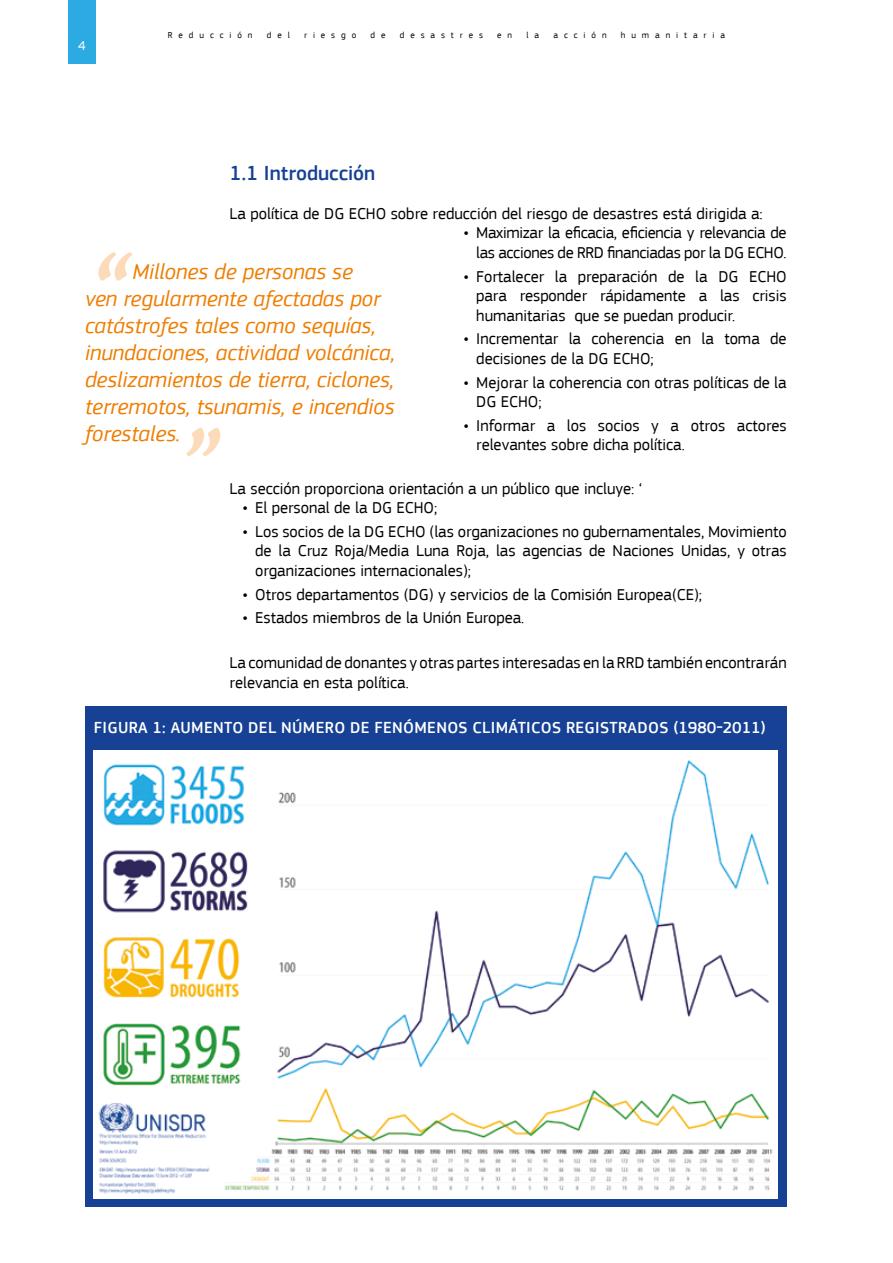
<style>
.page{position:relative;width:893px;height:1263px;background:#fff}
.page>*{position:absolute;margin:0;border:0;box-sizing:border-box;transform-origin:0 0}
.t1{font:italic 127.5px "EC Square Sans Pro";color:#fddbba}
.t2{font:italic 22.5px/27px "EC Square Sans Pro";color:#ef7d00}
.t3{font:500 21px "EC Square Sans Pro";color:#164194}
.t4{font:16.5px/19.5px "EC Square Sans Pro";color:#000}
.t5{font:16.5px/19.5px "EC Square Sans Pro";letter-spacing:-.02em;color:#000;text-align:right}
.t6{font:500 16.5px "EC Square Sans Pro";letter-spacing:.02em;color:#fff}
.t7{font:13.5px "EC Square Sans Pro";color:#fff}
.t8{font:9px "EC Square Sans Pro";letter-spacing:.66em;color:#000}
.s1{font-size:19.5px}
</style>
<div class="page">
<div style="left:85px;top:707px;width:702px;height:500px;background:#164194"></div>
<svg style="left:186px;top:427px;width:34px;height:29px"></svg>
<img style="left:94px;top:751px;width:684px;height:447px">
<div style="left:68px;top:0;width:28px;height:64px;background:#2babe2"></div>
<p class="t7" style="left:78px;top:38px;width:9px">4</p>
<p class="t8" style="left:168px;top:30px;width:86px">Reducción</p>
<p class="t8" style="left:267px;top:30px;width:25px">del</p>
<p class="t8" style="left:304px;top:30px;width:54px">riesgo</p>
<p class="t8" style="left:371px;top:30px;width:16px">d e</p>
<p class="t8" style="left:400px;top:30px;width:85px">desastres</p>
<p class="t8" style="left:497px;top:30px;width:16px">e n</p>
<p class="t8" style="left:526px;top:30px;width:14px">l a</p>
<p class="t8" style="left:553px;top:30px;width:55px">acción</p>
<p class="t8" style="left:621px;top:30px;width:106px">humanitaria</p>
<p class="t3" style="left:230px;top:161px;width:147px">1.1 INTRODUCCIÓN</p>
<p class="t4" style="left:230px;top:204px;width:535px">La política de DG ECHO sobre reducción del riesgo de desastres está dirigida a:</p>
<p class="t5" style="left:463px;top:223px;width:325px"><span class="s1">•</span> Maximizar la eficacia, eficiencia y relevancia de las acciones de RRD financiadas por la DG ECHO.</p>
<p class="t4" style="left:476px;top:267px;width:312px;text-align:justify;text-indent:-13px"><span class="s1">•</span> Fortalecer la preparación de la DG ECHO para responder rápidamente a las crisis humanitarias que se puedan producir.</p>
<p class="t4" style="left:476px;top:329px;width:312px;text-indent:-13px"><span class="s1">•</span> Incrementar la coherencia en la toma de decisiones de la DG ECHO;</p>
<p class="t4" style="left:476px;top:373px;width:312px;text-indent:-13px"><span class="s1">•</span> Mejorar la coherencia con otras políticas de la<br>DG ECHO;</p>
<p class="t4" style="left:476px;top:416px;width:312px;text-indent:-13px"><span class="s1">•</span> Informar a los socios y a otros actores relevantes sobre dicha política.</p>
<p class="t4" style="left:230px;top:479px;width:414px">La sección proporciona orientación a un público que incluye: ‘</p>
<p class="t4" style="left:242px;top:498px;width:196px"><span class="s1">•</span> El personal de la DG ECHO;</p>
<p class="t4" style="left:255px;top:522px;width:533px;text-align:justify;text-indent:-13px"><span class="s1">•</span> Los socios de la DG ECHO (las organizaciones no gubernamentales, Movimiento de la Cruz Roja/Media Luna Roja, las agencias de Naciones Unidas, y otras organizaciones internacionales);</p>
<p class="t4" style="left:242px;top:585px;width:461px"><span class="s1">•</span> Otros departamentos (DG) y servicios de la Comisión Europea(CE);</p>
<p class="t4" style="left:242px;top:608px;width:283px"><span class="s1">•</span> Estados miembros de la Unión Europea.</p>
<p class="t4" style="left:230px;top:653px;width:558px">La comunidad de donantes y otras partes interesadas en la RRD también encontrarán relevancia en esta política.</p>
<h1 class="t1" style="left:85px;top:223px;width:41px">“</h1>
<h2 class="t2" style="left:85px;top:258px;width:312px;text-indent:47px">Millones de personas se<br>ven regularmente afectadas por catástrofes tales como sequías, inundaciones, actividad volcánica, deslizamientos de tierra, ciclones, terremotos, tsunamis, e incendios forestales.</h2>
<p class="t6" style="left:94px;top:718px;width:673px">FIGURA 1: AUMENTO DEL NÚMERO DE FENÓMENOS CLIMÁTICOS REGISTRADOS (1980-2011)</p>
</div>
